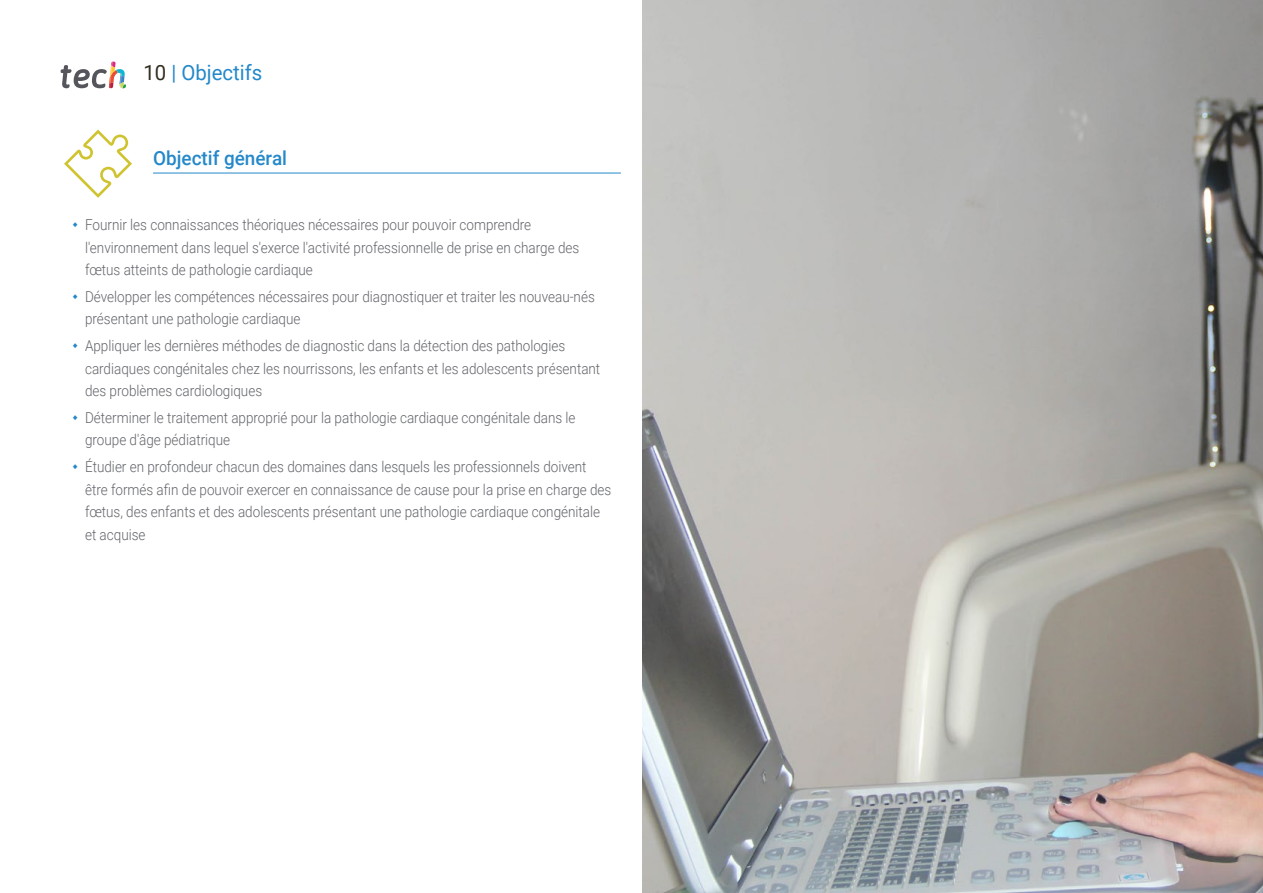
<style>
.page{position:relative;width:1263px;height:893px;background:#fff}
.page>*{position:absolute;margin:0;border:0;box-sizing:border-box;transform-origin:0 0}
.t1{font:21px "Roboto";color:#2488c9}
.t2{font:500 19.5px "Roboto";color:#2488c9}
.t3{font:300 15px/22.5px "Roboto";color:#61646a;scale:.9 1}
.s1{color:#312e20}
</style>
<div class="page">
<hr style="left:153px;top:173px;width:468px;height:1px;background:#2488c9">
<svg style="left:64px;top:130px;width:68px;height:68px"></svg>
<img style="left:642px;top:0;width:621px;height:893px">
<svg style="left:61px;top:62px;width:65px;height:27px"></svg>
<h1 class="t1" style="left:144px;top:57px;width:120px"><span class="s1">10</span> | Objectifs</h1>
<h2 class="t2" style="left:153px;top:144px;width:135px">Objectif général</h2>
<p class="t3" style="left:85px;top:213px;width:551px">Fournir les connaissances théoriques nécessaires pour pouvoir comprendre l'environnement dans lequel s'exerce l'activité professionnelle de prise en charge des fœtus atteints de pathologie cardiaque</p>
<p class="t3" style="left:85px;top:285px;width:568px">Développer les compétences nécessaires pour diagnostiquer et traiter les nouveau-nés présentant une pathologie cardiaque</p>
<p class="t3" style="left:85px;top:334px;width:574px">Appliquer les dernières méthodes de diagnostic dans la détection des pathologies cardiaques congénitales chez les nourrissons, les enfants et les adolescents présentant des problèmes cardiologiques</p>
<p class="t3" style="left:85px;top:406px;width:547px">Déterminer le traitement approprié pour la pathologie cardiaque congénitale dans le groupe d'âge pédiatrique</p>
<p class="t3" style="left:85px;top:455px;width:586px">Étudier en profondeur chacun des domaines dans lesquels les professionnels doivent être formés afin de pouvoir exercer en connaissance de cause pour la prise en charge des fœtus, des enfants et des adolescents présentant une pathologie cardiaque congénitale et acquise</p>
</div>
